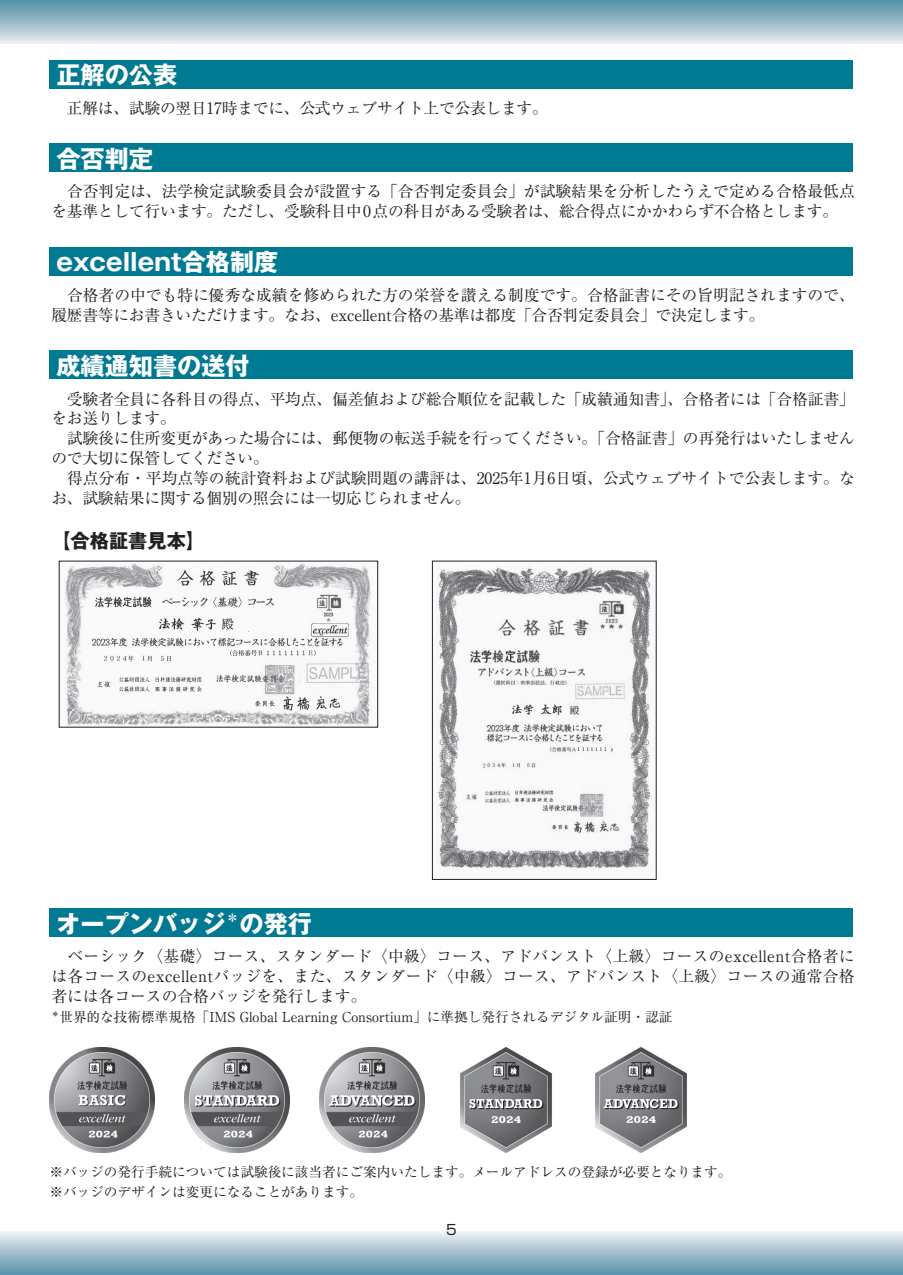
<style>
.page{position:relative;width:903px;height:1275px;background:#fff}
.page>*{position:absolute;margin:0;border:0;box-sizing:border-box;transform-origin:0 0}
.t1{font:700 24.15px "Gothic MB101 Pr 5";color:#fff}
.t2{font:700 19.25px "Gothic MB101 Pr 5";color:#231f20}
.t3{font:15.75px/19.8px "Ryumin Pr 6";letter-spacing:-.01em;color:#231f20}
.t4{font:14px "Shin Go Pr 6";color:#231f20}
.t5{font:13.65px/19.8px "Ryumin Pr 6";color:#231f20}
</style>
<div class="page">
<div style="left:0;top:0;width:903px;height:44px;background:linear-gradient(to bottom,#4f8ea5,#e6e9ee)"></div>
<div style="left:0;top:1232px;width:903px;height:43px;background:linear-gradient(to bottom,#eceef2,#5691a8)"></div>
<div style="left:49px;top:247px;width:804px;height:28px;background:#007992"></div>
<div style="left:49px;top:909px;width:804px;height:28px;background:#007992"></div>
<div style="left:49px;top:351px;width:804px;height:28px;background:#007992"></div>
<div style="left:49px;top:144px;width:804px;height:28px;background:#007992"></div>
<div style="left:49px;top:60px;width:804px;height:28px;background:#007992"></div>
<img style="left:65px;top:563px;width:311px;height:162px">
<img style="left:436px;top:564px;width:217px;height:307px">
<div style="left:432px;top:561px;width:224px;height:319px;border:1px solid #231f20"></div>
<img style="left:595px;top:1048px;width:92px;height:105px">
<img style="left:319px;top:1048px;width:105px;height:105px">
<img style="left:50px;top:1048px;width:105px;height:105px">
<img style="left:460px;top:1048px;width:92px;height:105px">
<img style="left:184px;top:1048px;width:105px;height:105px">
<h1 class="t1" style="left:56px;top:55px;width:122px">正解の公表</h1>
<p class="t3" style="left:51px;top:97px;width:498px">　正解は、試験の翌日17時までに、公式ウェブサイト上で公表します。</p>
<h1 class="t1" style="left:56px;top:139px;width:98px">合否判定</h1>
<p class="t3" style="left:51px;top:181px;width:805px">　合否判定は、法学検定試験委員会が設置する「合否判定委員会」が試験結果を分析したうえで定める合格最低点を基準として行います。ただし、受験科目中0点の科目がある受験者は、総合得点にかかわらず不合格とします。</p>
<h1 class="t1" style="left:56px;top:242px;width:223px">excellent合格制度</h1>
<p class="t3" style="left:51px;top:284px;width:805px">　合格者の中でも特に優秀な成績を修められた方の栄誉を讃える制度です。合格証書にその旨明記されますので、履歴書等にお書きいただけます。なお、excellent合格の基準は都度「合否判定委員会」で決定します。</p>
<h1 class="t1" style="left:56px;top:346px;width:195px">成績通知書の送付</h1>
<p class="t3" style="left:51px;top:388px;width:805px">　受験者全員に各科目の得点、平均点、偏差値および総合順位を記載した「成績通知書」、合格者には「合格証書」をお送りします。<br>　試験後に住所変更があった場合には、郵便物の転送手続を行ってください。「合格証書」の再発行はいたしませんので大切に保管してください。<br>　得点分布・平均点等の統計資料および試験問題の講評は、2025年1月6日頃、公式ウェブサイトで公表します。なお、試験結果に関する個別の照会には一切応じられません。</p>
<p class="t2" style="left:51px;top:525px;width:155px">【合格証書見本】</p>
<h1 class="t1" style="left:56px;top:903px;width:257px">オープンバッジ<sup>＊</sup>の発行</h1>
<p class="t3" style="left:51px;top:946px;width:805px;text-align:justify">　ベーシック〈基礎〉コース、スタンダード〈中級〉コース、アドバンスト〈上級〉コースのexcellent合格者には各コースのexcellentバッジを、また、スタンダード〈中級〉コース、アドバンスト〈上級〉コースの通常合格者には各コースの合格バッジを発行します。</p>
<p class="t5" style="left:51px;top:1006px;width:623px"><sup>＊</sup>世界的な技術標準規格「IMS Global Learning Consortium」に準拠し発行されるデジタル証明・認証</p>
<p class="t5" style="left:49px;top:1161px;width:684px">※バッジの発行手続については試験後に該当者にご案内いたします。メールアドレスの登録が必要となります。※バッジのデザインは変更になることがあります。</p>
<p class="t4" style="left:446px;top:1218px;width:12px">5</p>
</div>
